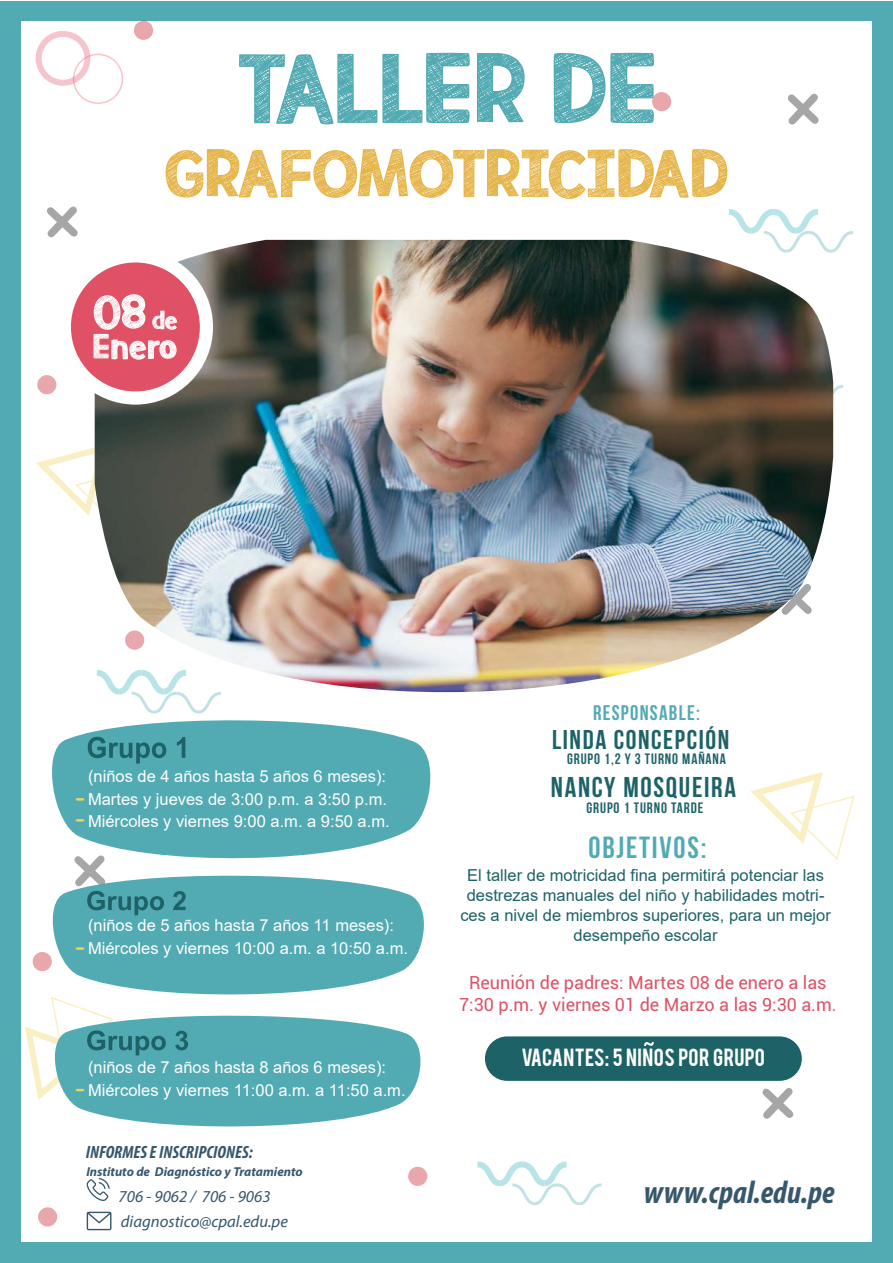
<style>
.page{position:relative;width:893px;height:1263px;background:#fff}
.page>*{position:absolute;margin:0;border:0;box-sizing:border-box;transform-origin:0 0}
.t1{font:italic 700 condensed 32.4px "Myriad Pro";color:#37576c}
.t2{font:700 30.45px "Bebas Neue";letter-spacing:.06em;color:#52aab3}
.t3{font:700 28.5px "Bebas Neue";letter-spacing:.06em;color:#1d6266}
.t4{font:700 27px "Bebas Neue";letter-spacing:.06em;color:#1d6266}
.t5{font:700 21px "Bebas Neue";letter-spacing:.06em;color:#52aab3}
.t6{font:19.5px "Bebas";letter-spacing:.015em;color:#fff}
.t7{font:18px/21.6px "Roboto";color:#e05165;text-align:center}
.t8{font:italic 700 condensed 17.85px "Myriad Pro";color:#37576c}
.t9{font:italic 16.65px/25.5px "Myriad Pro";color:#37576c}
.t10{font:16.5px/22.5px "Arial";color:#fff}
.t11{font:16.5px/19.8px "Arial";color:#1d6266;text-align:center}
.t12{font:700 15px "Bebas Neue";letter-spacing:.06em;color:#1d6266}
.t13{font:italic 700 12.9px "Myriad Pro";color:#37576c}
</style>
<div class="page">
<div style="left:0;top:1px;width:893px;height:1262px;background:#52aab3"></div>
<div style="left:21px;top:21px;width:851px;height:1221px;background:#fff"></div>
<div style="left:36px;top:31px;width:54px;height:55px;border:6px solid #e3576f;border-radius:50%"></div>
<svg style="left:751px;top:772px;width:104px;height:88px"></svg>
<svg style="left:36px;top:444px;width:59px;height:72px"></svg>
<div style="left:73px;top:54px;width:50px;height:50px;border:2px solid #f55461;border-radius:50%"></div>
<svg style="left:729px;top:209px;width:124px;height:44px"></svg>
<svg style="left:833px;top:381px;width:10px;height:26px"></svg>
<svg style="left:477px;top:1161px;width:125px;height:44px"></svg>
<div style="left:134px;top:21px;width:19px;height:19px;background:#e8a7ab;border-radius:50%"></div>
<div style="left:652px;top:92px;width:19px;height:19px;background:#e8a7ab;border-radius:50%"></div>
<div style="left:37px;top:375px;width:19px;height:19px;background:#e8a7ab;border-radius:50%"></div>
<div style="left:33px;top:952px;width:19px;height:19px;background:#e8a7ab;border-radius:50%"></div>
<div style="left:38px;top:1207px;width:19px;height:19px;background:#e8a7ab;border-radius:50%"></div>
<div style="left:408px;top:1167px;width:19px;height:19px;background:#e8a7ab;border-radius:50%"></div>
<svg style="left:762px;top:1088px;width:31px;height:31px"></svg>
<svg style="left:788px;top:94px;width:31px;height:31px"></svg>
<svg style="left:47px;top:206px;width:31px;height:31px"></svg>
<svg style="left:87px;top:1178px;width:23px;height:23px"></svg>
<svg style="left:87px;top:1212px;width:24px;height:18px"></svg>
<div style="left:485px;top:1036px;width:317px;height:45px;background:#1d6266;border-radius:22px"></div>
<svg style="left:644px;top:1042px;width:10px;height:4px"></svg>
<img style="left:95px;top:240px;width:738px;height:472px">
<div style="left:58px;top:249px;width:155px;height:156px;background:#fff;border-radius:50%"></div>
<div style="left:71px;top:262px;width:129px;height:129px;background:#e05165;border-radius:50%"></div>
<svg style="left:94px;top:294px;width:83px;height:66px"></svg>
<svg style="left:52px;top:712px;width:379px;height:147px;fill:#52aab3"></svg>
<svg style="left:88px;top:737px;width:78px;height:26px;background:#3f9198"></svg>
<svg style="left:177px;top:737px;width:8px;height:21px"></svg>
<svg style="left:42px;top:875px;width:382px;height:120px;fill:#52aab3"></svg>
<svg style="left:74px;top:855px;width:90px;height:60px"></svg>
<svg style="left:173px;top:891px;width:13px;height:19px"></svg>
<svg style="left:69px;top:1015px;width:352px;height:112px;background:#6ab6bd"></svg>
<svg style="left:175px;top:1031px;width:13px;height:19px"></svg>
<svg style="left:239px;top:53px;width:231px;height:71px"></svg>
<svg style="left:477px;top:53px;width:48px;height:69px"></svg>
<svg style="left:554px;top:53px;width:100px;height:70px"></svg>
<svg style="left:165px;top:149px;width:562px;height:50px"></svg>
<svg style="left:76px;top:798px;width:8px;height:3px"></svg>
<svg style="left:76px;top:819px;width:8px;height:2px"></svg>
<svg style="left:76px;top:947px;width:8px;height:3px"></svg>
<svg style="left:25px;top:997px;width:141px;height:103px"></svg>
<p class="t10" style="left:88px;top:765px;width:303px">(niños de 4 años hasta 5 años 6 meses):<br>Martes y jueves de 3:00 p.m. a 3:50 p.m.<br>Miércoles y viernes 9:00 a.m. a 9:50 a.m.</p>
<p class="t10" style="left:88px;top:914px;width:322px">(niños de 5 años hasta 7 años 11 meses):<br>Miércoles y viernes 10:00 a.m. a 10:50 a.m.</p>
<p class="t10" style="left:88px;top:1056px;width:319px">(niños de 7 años hasta 8 años 6 meses):<br>Miércoles y viernes 11:00 a.m. a 11:50 a.m.</p>
<p class="t8" style="left:86px;top:1141px;width:169px">INFORMES E INSCRIPCIONES:</p>
<p class="t13" style="left:86px;top:1164px;width:218px">Instituto de Diagnóstico y Tratamiento</p>
<p class="t9" style="left:119px;top:1183px;width:171px">706 - 9062 / 706 - 9063 diagnostico@cpal.edu.pe</p>
<p class="t5" style="left:593px;top:702px;width:108px">RESPONSABLE:</p>
<h3 class="t4" style="left:552px;top:725px;width:179px">LINDA CONCEPCIÓN</h3>
<p class="t12" style="left:567px;top:750px;width:161px">GRUPO 1,2 Y 3 TURNO MAÑANA</p>
<h3 class="t3" style="left:551px;top:771px;width:187px">NANCY MOSQUEIRA</h3>
<p class="t12" style="left:586px;top:799px;width:118px">GRUPO 1 TURNO TARDE</p>
<h2 class="t2" style="left:588px;top:831px;width:119px">OBJETIVOS:</h2>
<p class="t11" style="left:460px;top:865px;width:372px">El taller de motricidad fina permitirá potenciar las destrezas manuales del niño y habilidades motri&shy;ces a nivel de miembros superiores, para un mejor desempeño escolar</p>
<p class="t7" style="left:459px;top:971px;width:379px">Reunión de padres: Martes 08 de enero a las<br>7:30 p.m. y viernes 01 de Marzo a las 9:30 a.m.</p>
<p class="t6" style="left:522px;top:1043px;width:245px">VACANTES: 5 NINOS POR GRUPO</p>
<h1 class="t1" style="left:644px;top:1172px;width:192px">www.cpal.edu.pe</h1>
</div>
